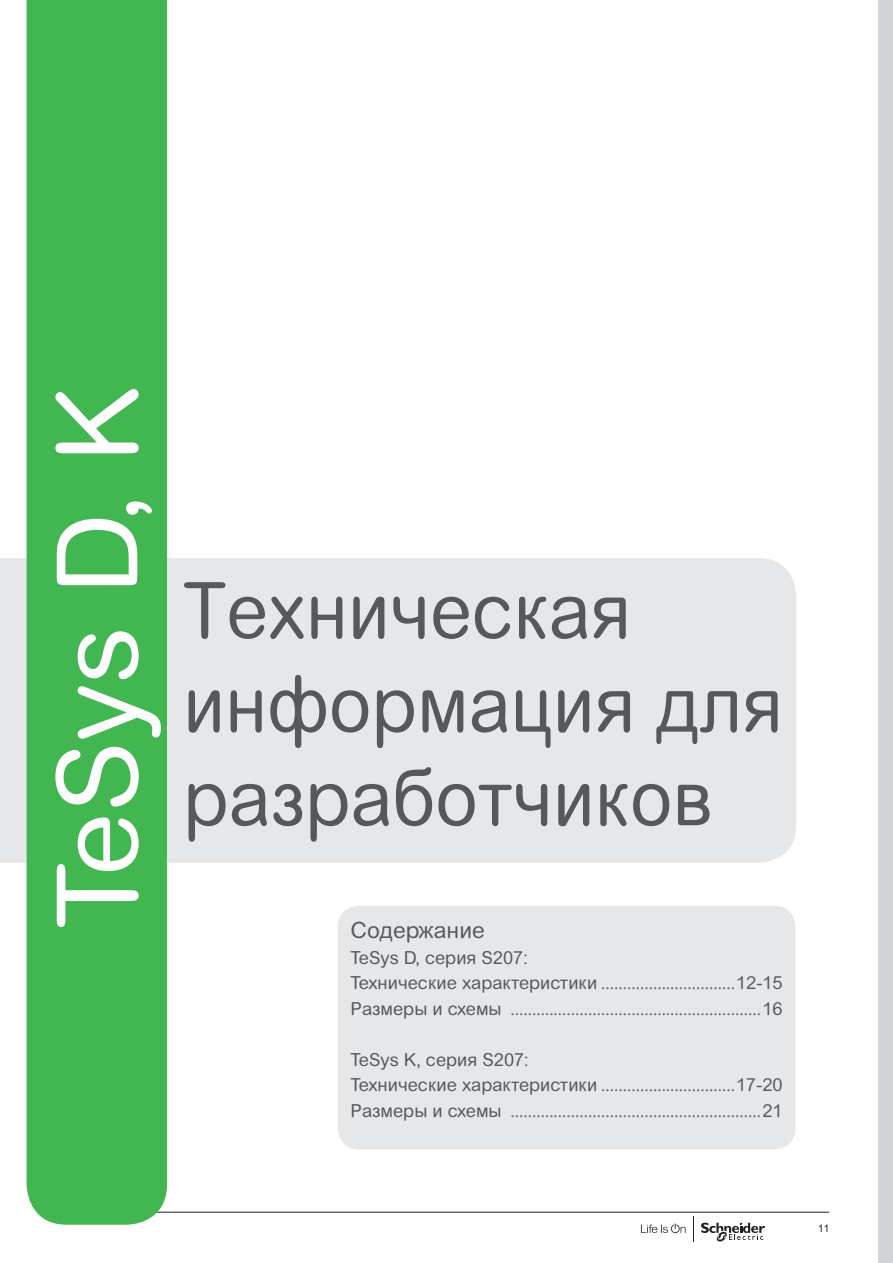
<style>
.page{position:relative;width:893px;height:1263px;background:#fff}
.page>*{position:absolute;margin:0;border:0;box-sizing:border-box;transform-origin:0 0}
.t1{font:112.5px "Arial Rounded MT Pro Cyr";color:#fff}
.t2{font:78px/93.6px "Arial Rounded MT Pro Cyr";color:#57585a;scale:.95 1}
.t3{font:22.5px "Arial Rounded MT Pro Cyr";color:#57585a}
.t4{font:18px/25.5px "Arial Rounded MT Pro Cyr";color:#57585a}
.t5{font:10.5px "Arial MT Pro Cyr";color:#231f20;scale:.95 1}
</style>
<div class="page">
<svg style="left:641px;top:1223px;width:45px;height:10px"></svg>
<svg style="left:701px;top:1222px;width:64px;height:20px"></svg>
<svg style="left:693px;top:1216px;width:1px;height:26px"></svg>
<hr style="left:81px;top:1212px;width:748px;height:1px;background:#231f20">
<div style="left:878px;top:0;width:15px;height:1263px;background:#d1d2d4"></div>
<div style="left:338px;top:906px;width:457px;height:243px;background:#e6e7e9;border-radius:21px"></div>
<div style="left:0;top:558px;width:796px;height:305px;background:#e6e7e9"></div>
<div style="left:27px;top:0;width:140px;height:1225px;background:#42b751"></div>
<h1 class="t1" style="left:32px;top:928px;width:545px;rotate:-90deg">TeSys D, K</h1>
<h2 class="t2" style="left:183px;top:566px;width:633px">Техническая информация для разработчиков</h2>
<p class="t3" style="left:351px;top:917px;width:136px">Содержание</p>
<p class="t4" style="left:351px;top:945px;width:434px">TeSys D, серия S207:<br>Технические характеристики ...............................12-15<br>Размеры и схемы ..........................................................16</p>
<p class="t4" style="left:351px;top:1047px;width:434px">TeSys K, серия S207:<br>Технические характеристики ...............................17-20<br>Размеры и схемы ..........................................................21</p>
<p class="t5" style="left:818px;top:1222px;width:13px">11</p>
</div>
